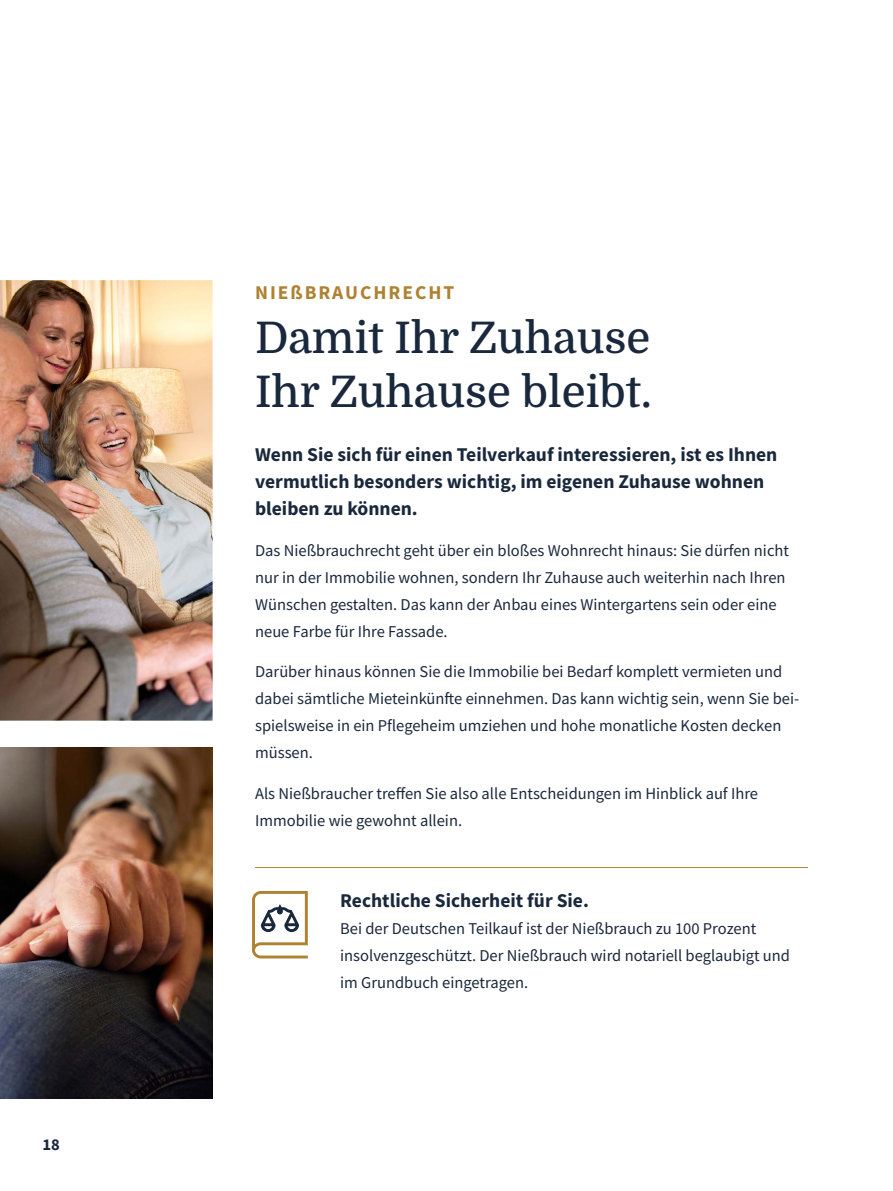
<style>
.page{position:relative;width:893px;height:1191px;background:#fff}
.page>*{position:absolute;margin:0;border:0;box-sizing:border-box;transform-origin:0 0}
.t1{font:500 43.5px/54px "Domine";color:#19283c}
.t2{font:700 19.5px/27px "Source Sans Pro";color:#19283c}
.t3{font:700 19.5px "Source Sans Pro";letter-spacing:.1em;color:#af8232}
.t4{font:16.5px/27px "Source Sans Pro";color:#19283c}
.t5{font:700 16.5px "Source Sans Pro";color:#19283c}
</style>
<div class="page">
<img style="left:0;top:280px;width:213px;height:440px">
<img style="left:0;top:747px;width:213px;height:351px">
<svg style="left:252px;top:891px;width:56px;height:67px"></svg>
<hr style="left:255px;top:867px;width:553px;height:1px;background:#af8232">
<p class="t5" style="left:43px;top:1133px;width:19px">18</p>
<p class="t3" style="left:255px;top:279px;width:201px">NIEßBRAUCHRECHT</p>
<h1 class="t1" style="left:255px;top:311px;width:398px">Damit Ihr Zuhause<br>Ihr Zuhause bleibt.</h1>
<p class="t2" style="left:255px;top:441px;width:524px">Wenn Sie sich für einen Teilverkauf interessieren, ist es Ihnen vermutlich besonders wichtig, im eigenen Zuhause wohnen bleiben zu können.</p>
<p class="t4" style="left:255px;top:536px;width:535px">Das Nießbrauchrecht geht über ein bloßes Wohnrecht hinaus: Sie dürfen nicht nur in der Immobilie wohnen, sondern Ihr Zuhause auch weiterhin nach Ihren Wünschen gestalten. Das kann der Anbau eines Wintergartens sein oder eine neue Farbe für Ihre Fassade.</p>
<p class="t4" style="left:255px;top:658px;width:546px">Darüber hinaus können Sie die Immobilie bei Bedarf komplett vermieten und dabei sämtliche Mieteinkünfte einnehmen. Das kann wichtig sein, wenn Sie bei&shy;spielsweise in ein Pflegeheim umziehen und hohe monatliche Kosten decken müssen.</p>
<p class="t4" style="left:255px;top:779px;width:504px">Als Nießbraucher treffen Sie also alle Entscheidungen im Hinblick auf Ihre<br>Immobilie wie gewohnt allein.</p>
<p class="t2" style="left:340px;top:886px;width:250px">Rechtliche Sicherheit für Sie.</p>
<p class="t4" style="left:340px;top:914px;width:451px">Bei der Deutschen Teilkauf ist der Nießbrauch zu 100 Prozent insolvenzgeschützt. Der Nießbrauch wird notariell beglaubigt und im Grundbuch eingetragen.</p>
</div>
